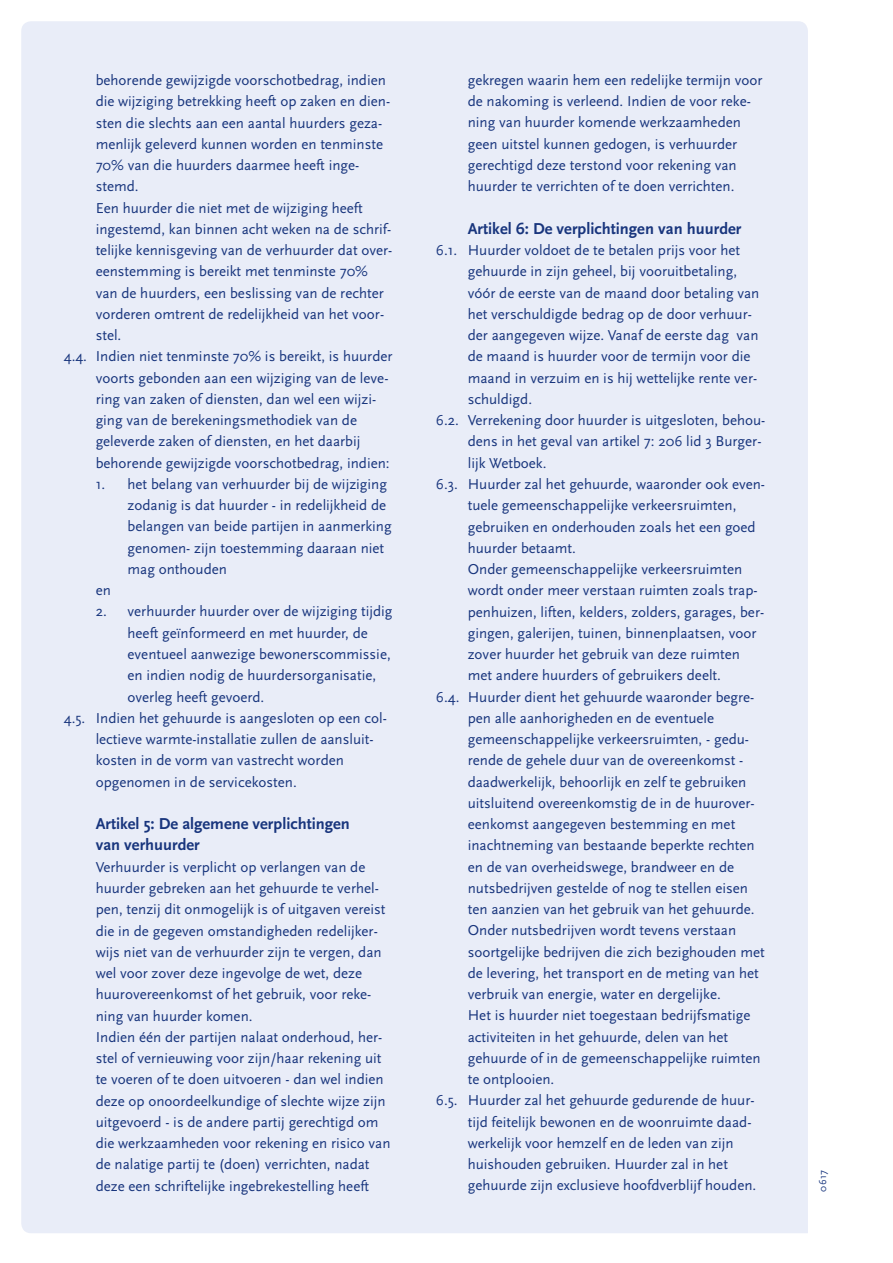
<style>
.page{position:relative;width:893px;height:1263px;background:#fff}
.page>*{position:absolute;margin:0;border:0;box-sizing:border-box;transform-origin:0 0}
.t1{font:700 16.5px/21.3px "Scala Sans";color:#18357d}
.t2{font:15px/21.3px "Scala Sans";color:#18357d}
.t3{font:10.5px "Scala Sans";color:#18357d}
</style>
<div class="page">
<div style="left:21px;top:21px;width:787px;height:1212px;background:#e9edf8"></div>
<p class="t2" style="left:96px;top:70px;width:292px">behorende gewijzigde voorschotbedrag, indien</p>
<p class="t2" style="left:96px;top:91px;width:296px">die wijziging betrekking heeft op zaken en dien-</p>
<p class="t2" style="left:96px;top:112px;width:288px">sten die slechts aan een aantal huurders geza-</p>
<p class="t2" style="left:96px;top:134px;width:289px">menlijk geleverd kunnen worden en tenminste</p>
<p class="t2" style="left:96px;top:155px;width:265px">70% van die huurders daarmee heeft inge-</p>
<p class="t2" style="left:96px;top:176px;width:44px">stemd.</p>
<p class="t2" style="left:96px;top:197px;width:268px">Een huurder die niet met de wijziging heeft</p>
<p class="t2" style="left:96px;top:219px;width:297px">ingestemd, kan binnen acht weken na de schrif-</p>
<p class="t2" style="left:96px;top:240px;width:298px">telijke kennisgeving van de verhuurder dat over-</p>
<p class="t2" style="left:96px;top:261px;width:274px">eenstemming is bereikt met tenminste 70%</p>
<p class="t2" style="left:96px;top:282px;width:290px">van de huurders, een beslissing van de rechter</p>
<p class="t2" style="left:96px;top:304px;width:290px">vorderen omtrent de redelijkheid van het voor-</p>
<p class="t2" style="left:96px;top:325px;width:27px">stel.</p>
<p class="t2" style="left:64px;top:346px;width:330px">4.4. Indien niet tenminste 70% is bereikt, is huurder</p>
<p class="t2" style="left:96px;top:367px;width:294px">voorts gebonden aan een wijziging van de leve-</p>
<p class="t2" style="left:96px;top:389px;width:282px">ring van zaken of diensten, dan wel een wijzi-</p>
<p class="t2" style="left:96px;top:410px;width:263px">ging van de berekeningsmethodiek van de</p>
<p class="t2" style="left:96px;top:431px;width:266px">geleverde zaken of diensten, en het daarbij</p>
<p class="t2" style="left:96px;top:452px;width:296px">behorende gewijzigde voorschotbedrag, indien:</p>
<p class="t2" style="left:96px;top:474px;width:293px">1. het belang van verhuurder bij de wijziging</p>
<p class="t2" style="left:128px;top:495px;width:260px">zodanig is dat huurder - in redelijkheid de</p>
<p class="t2" style="left:128px;top:516px;width:266px">belangen van beide partijen in aanmerking</p>
<p class="t2" style="left:128px;top:537px;width:258px">genomen- zijn toestemming daaraan niet</p>
<p class="t2" style="left:128px;top:559px;width:101px">mag onthouden</p>
<p class="t2" style="left:96px;top:580px;width:17px">en</p>
<p class="t2" style="left:96px;top:601px;width:298px">2. verhuurder huurder over de wijziging tijdig</p>
<p class="t2" style="left:128px;top:622px;width:242px">heeft geïnformeerd en met huurder, de</p>
<p class="t2" style="left:128px;top:644px;width:265px">eventueel aanwezige bewonerscommissie,</p>
<p class="t2" style="left:128px;top:665px;width:250px">en indien nodig de huurdersorganisatie,</p>
<p class="t2" style="left:128px;top:686px;width:138px">overleg heeft gevoerd.</p>
<p class="t2" style="left:64px;top:707px;width:325px">4.5. Indien het gehuurde is aangesloten op een col-</p>
<p class="t2" style="left:96px;top:729px;width:280px">lectieve warmte-installatie zullen de aansluit-</p>
<p class="t2" style="left:96px;top:750px;width:250px">kosten in de vorm van vastrecht worden</p>
<p class="t2" style="left:96px;top:771px;width:203px">opgenomen in de servicekosten.</p>
<p class="t1" style="left:96px;top:814px;width:256px">Artikel 5: De algemene verplichtingen van verhuurder</p>
<p class="t2" style="left:96px;top:856px;width:296px">Verhuurder is verplicht op verlangen van de huurder gebreken aan het gehuurde te verhel&shy;pen, tenzij dit onmogelijk is of uitgaven vereist die in de gegeven omstandigheden redelijker&shy;wijs niet van de verhuurder zijn te vergen, dan wel voor zover deze ingevolge de wet, deze huurovereenkomst of het gebruik, voor reke&shy;ning van huurder komen.<br>Indien één der partijen nalaat onderhoud, her&shy;stel of vernieuwing voor zijn/haar rekening uit te voeren of te doen uitvoeren - dan wel indien deze op onoordeelkundige of slechte wijze zijn uitgevoerd - is de andere partij gerechtigd om die werkzaamheden voor rekening en risico van de nalatige partij te (doen) verrichten, nadat deze een schriftelijke ingebrekestelling heeft</p>
<p class="t2" style="left:468px;top:70px;width:296px">gekregen waarin hem een redelijke termijn voor de nakoming is verleend. Indien de voor reke&shy;ning van huurder komende werkzaamheden geen uitstel kunnen gedogen, is verhuurder gerechtigd deze terstond voor rekening van huurder te verrichten of te doen verrichten.</p>
<p class="t1" style="left:468px;top:218px;width:275px">Artikel 6: De verplichtingen van huurder</p>
<p class="t2" style="left:436px;top:240px;width:306px">6.1. Huurder voldoet de te betalen prijs voor het</p>
<p class="t2" style="left:468px;top:261px;width:271px">gehuurde in zijn geheel, bij vooruitbetaling,</p>
<p class="t2" style="left:468px;top:282px;width:293px">vóór de eerste van de maand door betaling van</p>
<p class="t2" style="left:468px;top:304px;width:286px">het verschuldigde bedrag op de door verhuur-</p>
<p class="t2" style="left:468px;top:325px;width:292px">der aangegeven wijze. Vanaf de eerste dag van</p>
<p class="t2" style="left:468px;top:346px;width:284px">de maand is huurder voor de termijn voor die</p>
<p class="t2" style="left:468px;top:367px;width:291px">maand in verzuim en is hij wettelijke rente ver-</p>
<p class="t2" style="left:468px;top:389px;width:66px">schuldigd.</p>
<p class="t2" style="left:436px;top:410px;width:331px">6.2. Verrekening door huurder is uitgesloten, behou-</p>
<p class="t2" style="left:468px;top:431px;width:295px">dens in het geval van artikel 7: 206 lid 3 Burger-</p>
<p class="t2" style="left:468px;top:452px;width:80px">lijk Wetboek.</p>
<p class="t2" style="left:436px;top:474px;width:331px">6.3. Huurder zal het gehuurde, waaronder ook even-</p>
<p class="t2" style="left:468px;top:495px;width:270px">tuele gemeenschappelijke verkeersruimten,</p>
<p class="t2" style="left:468px;top:516px;width:289px">gebruiken en onderhouden zoals het een goed</p>
<p class="t2" style="left:468px;top:537px;width:110px">huurder betaamt.</p>
<p class="t2" style="left:468px;top:559px;width:276px">Onder gemeenschappelijke verkeersruimten</p>
<p class="t2" style="left:468px;top:580px;width:291px">wordt onder meer verstaan ruimten zoals trap-</p>
<p class="t2" style="left:468px;top:601px;width:298px">penhuizen, liften, kelders, zolders, garages, ber-</p>
<p class="t2" style="left:468px;top:622px;width:290px">gingen, galerijen, tuinen, binnenplaatsen, voor</p>
<p class="t2" style="left:468px;top:644px;width:274px">zover huurder het gebruik van deze ruimten</p>
<p class="t2" style="left:468px;top:665px;width:255px">met andere huurders of gebruikers deelt.</p>
<p class="t2" style="left:436px;top:686px;width:320px">6.4. Huurder dient het gehuurde waaronder begre-</p>
<p class="t2" style="left:468px;top:707px;width:248px">pen alle aanhorigheden en de eventuele</p>
<p class="t2" style="left:468px;top:729px;width:283px">gemeenschappelijke verkeersruimten, - gedu-</p>
<p class="t2" style="left:468px;top:750px;width:277px">rende de gehele duur van de overeenkomst -</p>
<p class="t2" style="left:468px;top:771px;width:280px">daadwerkelijk, behoorlijk en zelf te gebruiken</p>
<p class="t2" style="left:468px;top:793px;width:288px">uitsluitend overeenkomstig de in de huurover-</p>
<p class="t2" style="left:468px;top:814px;width:269px">eenkomst aangegeven bestemming en met</p>
<p class="t2" style="left:468px;top:835px;width:288px">inachtneming van bestaande beperkte rechten</p>
<p class="t2" style="left:468px;top:856px;width:268px">en de van overheidswege, brandweer en de</p>
<p class="t2" style="left:468px;top:878px;width:282px">nutsbedrijven gestelde of nog te stellen eisen</p>
<p class="t2" style="left:468px;top:899px;width:288px">ten aanzien van het gebruik van het gehuurde.</p>
<p class="t2" style="left:468px;top:920px;width:270px">Onder nutsbedrijven wordt tevens verstaan</p>
<p class="t2" style="left:468px;top:941px;width:299px">soortgelijke bedrijven die zich bezighouden met</p>
<p class="t2" style="left:468px;top:963px;width:292px">de levering, het transport en de meting van het</p>
<p class="t2" style="left:468px;top:984px;width:255px">verbruik van energie, water en dergelijke.</p>
<p class="t2" style="left:468px;top:1005px;width:284px">Het is huurder niet toegestaan bedrijfsmatige</p>
<p class="t2" style="left:468px;top:1026px;width:262px">activiteiten in het gehuurde, delen van het</p>
<p class="t2" style="left:468px;top:1048px;width:294px">gehuurde of in de gemeenschappelijke ruimten</p>
<p class="t2" style="left:468px;top:1069px;width:88px">te ontplooien.</p>
<p class="t2" style="left:436px;top:1090px;width:320px">6.5. Huurder zal het gehuurde gedurende de huur-</p>
<p class="t2" style="left:468px;top:1111px;width:285px">tijd feitelijk bewonen en de woonruimte daad-</p>
<p class="t2" style="left:468px;top:1133px;width:267px">werkelijk voor hemzelf en de leden van zijn</p>
<p class="t2" style="left:468px;top:1154px;width:262px">huishouden gebruiken. Huurder zal in het</p>
<p class="t2" style="left:468px;top:1175px;width:290px">gehuurde zijn exclusieve hoofdverblijf houden.</p>
<p class="t3" style="left:817px;top:1192px;width:24px;rotate:-90deg">0617</p>
</div>
